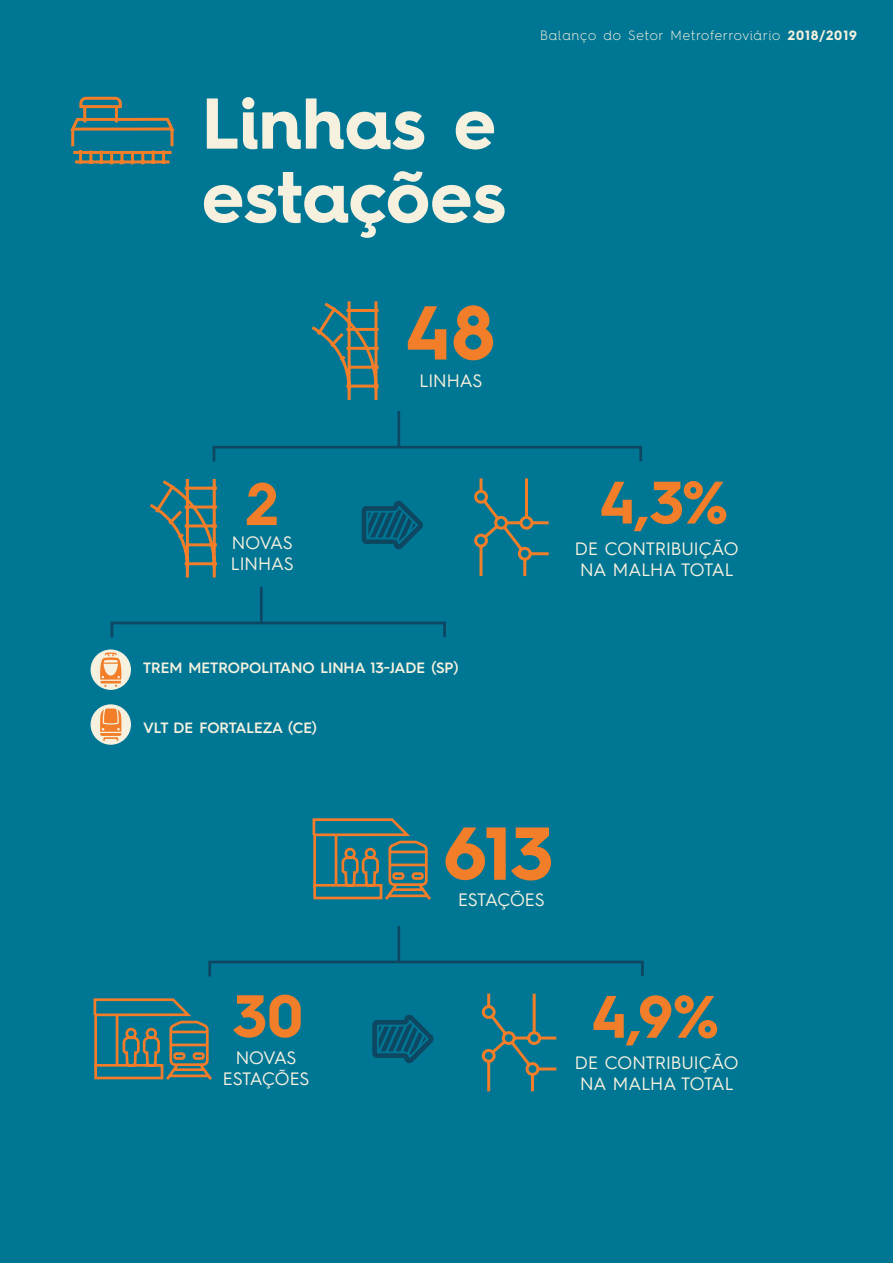
<style>
.page{position:relative;width:893px;height:1263px;background:#007695}
.page>*{position:absolute;margin:0;border:0;box-sizing:border-box;transform-origin:0 0}
.t1{font:700 76.5px "Hurme Geometric Sans 4";color:#f27e29}
.t2{font:700 75px "Hurme Geometric Sans 4";color:#f27e29}
.t3{font:700 72px/73.5px "Hurme Geometric Sans 4";letter-spacing:-.005em;color:#f6f1de}
.t4{font:700 60px "Hurme Geometric Sans 4";color:#f27e29}
.t5{font:18px/21px "Hurme Geometric Sans 4";color:#f6f1de}
.t6{font:18px/21px "Hurme Geometric Sans 4";letter-spacing:-.02em;color:#f6f1de;text-align:center}
.t7{font:600 15px "Hurme Geometric Sans 4";color:#f6f1de}
.t8{font:300 13.5px "Hurme Geometric Sans 4";letter-spacing:.07em;color:#f6f1de}
.s1{font-weight:700}
</style>
<div class="page">
<svg style="left:361px;top:500px;width:62px;height:49px"></svg>
<svg style="left:372px;top:1014px;width:62px;height:49px"></svg>
<hr style="left:397px;top:926px;width:3px;height:35px;background:#0e4761">
<hr style="left:397px;top:411px;width:3px;height:35px;background:#0e4761">
<hr style="left:260px;top:587px;width:3px;height:35px;background:#0e4761">
<div style="left:208px;top:961px;width:436px;height:17px;border:3px solid #0e4761"></div>
<div style="left:213px;top:446px;width:429px;height:17px;border:3px solid #0e4761"></div>
<div style="left:111px;top:622px;width:335px;height:17px;border:3px solid #0e4761"></div>
<svg style="left:474px;top:478px;width:75px;height:99px"></svg>
<svg style="left:481px;top:993px;width:76px;height:99px"></svg>
<svg style="left:311px;top:301px;width:68px;height:99px"></svg>
<svg style="left:70px;top:96px;width:105px;height:69px"></svg>
<svg style="left:150px;top:479px;width:67px;height:99px"></svg>
<div style="left:91px;top:649px;width:40px;height:41px;background:#f6f1de;border-radius:50%"></div>
<div style="left:91px;top:704px;width:40px;height:41px;background:#f6f1de;border-radius:50%"></div>
<svg style="left:100px;top:708px;width:22px;height:33px"></svg>
<svg style="left:100px;top:652px;width:21px;height:35px"></svg>
<svg style="left:312px;top:818px;width:119px;height:82px"></svg>
<svg style="left:93px;top:998px;width:119px;height:82px"></svg>
<h3 class="t3" style="left:202px;top:86px;width:306px">Linhas e estações</h3>
<h1 class="t1" style="left:405px;top:279px;width:92px">48</h1>
<p class="t5" style="left:419px;top:370px;width:64px">LINHAS</p>
<p class="t8" style="left:540px;top:26px;width:318px">Balanço do Setor Metroferroviário <span class="s1">2018/2019</span></p>
<h3 class="t4" style="left:246px;top:462px;width:34px">2</h3>
<h3 class="t4" style="left:599px;top:460px;width:130px">4,3%</h3>
<p class="t5" style="left:231px;top:532px;width:64px">NOVAS<br>LINHAS</p>
<p class="t5" style="left:575px;top:537px;width:165px">DE CONTRIBUIÇÃO<br>NA MALHA TOTAL</p>
<p class="t7" style="left:143px;top:657px;width:317px">TREM METROPOLITANO LINHA 13-JADE (SP)</p>
<p class="t7" style="left:143px;top:717px;width:175px">VLT DE FORTALEZA (CE)</p>
<h3 class="t4" style="left:233px;top:974px;width:71px">30</h3>
<p class="t6" style="left:223px;top:1047px;width:88px">NOVAS<br>ESTAÇÕES</p>
<h2 class="t2" style="left:444px;top:801px;width:111px">613</h2>
<p class="t5" style="left:458px;top:889px;width:88px">ESTAÇÕES</p>
<h3 class="t4" style="left:591px;top:975px;width:129px">4,9%</h3>
<p class="t5" style="left:575px;top:1052px;width:165px">DE CONTRIBUIÇÃO<br>NA MALHA TOTAL</p>
</div>
